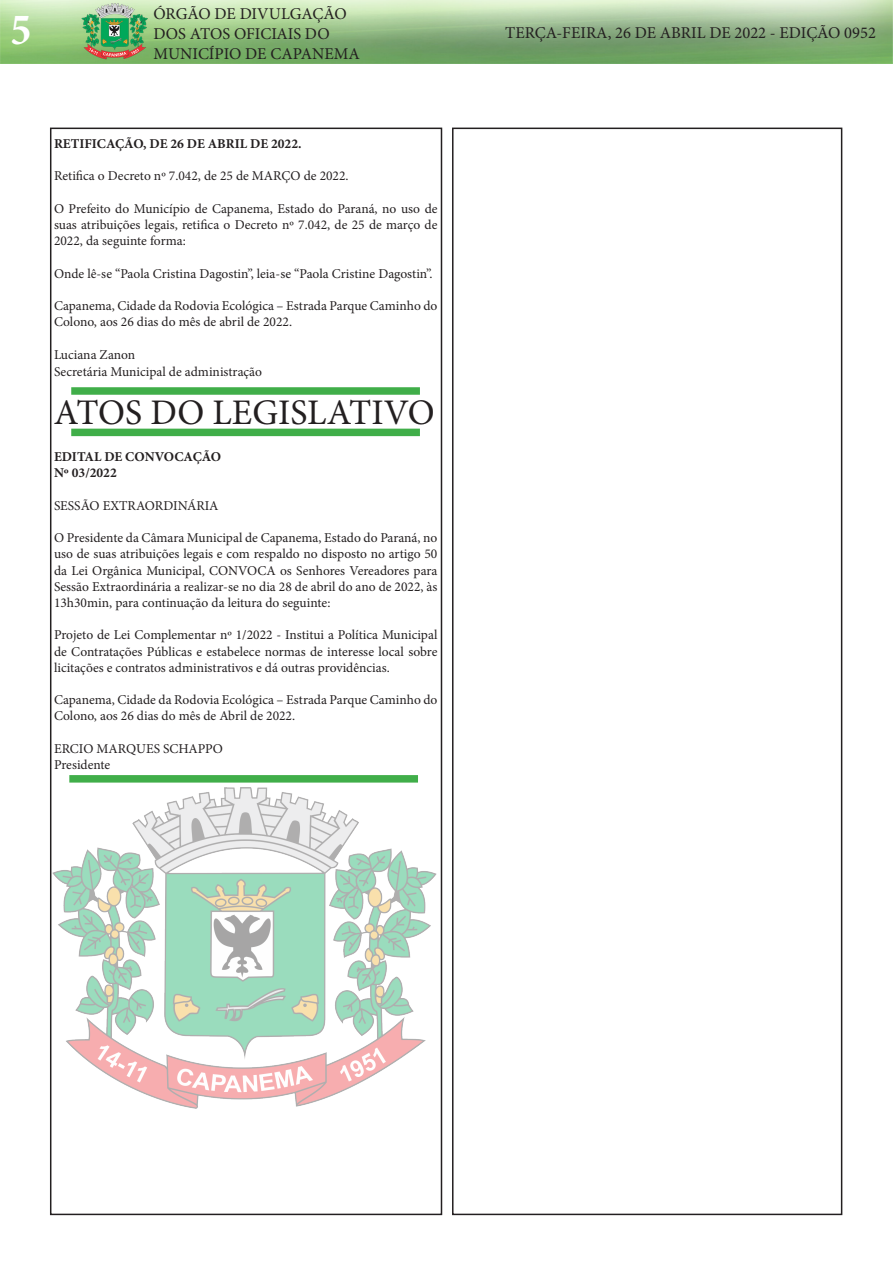
<style>
.page{position:relative;width:893px;height:1263px;background:#fff}
.page>*{position:absolute;margin:0;border:0;box-sizing:border-box;transform-origin:0 0}
.t1{font:700 condensed 45px "Minion Pro";color:#fff}
.t2{font:36px "Minion Pro";color:#231f20}
.t3{font:16.5px/19.8px "Minion Pro";color:#231f20}
.t4{font:13.5px/16.2px "Minion Pro";color:#231f20;text-align:justify}
.t5{font:700 13.5px "Minion Pro";color:#231f20}
</style>
<div class="page">
<div style="left:50px;top:128px;width:392px;height:1087px;border:2px solid #231f20"></div>
<img style="left:0;top:0;width:893px;height:64px">
<div style="left:452px;top:128px;width:390px;height:1087px;border:2px solid #231f20"></div>
<div style="left:71px;top:387px;width:349px;height:8px;background:#40ae49"></div>
<div style="left:71px;top:429px;width:349px;height:7px;background:#40ae49"></div>
<img style="left:53px;top:787px;width:383px;height:322px">
<div style="left:69px;top:775px;width:349px;height:7px;background:#40ae49"></div>
<h1 class="t1" style="left:11px;top:-1px;width:22px">5</h1>
<p class="t3" style="left:153px;top:4px;width:208px">ÓRGÃO DE DIVULGAÇÃO<br>DOS ATOS OFICIAIS DO<br>MUNICÍPIO DE CAPANEMA</p>
<p class="t5" style="left:54px;top:134px;width:249px">RETIFICAÇÃO, DE 26 DE ABRIL DE 2022.</p>
<p class="t4" style="left:54px;top:168px;width:296px">Retifica o Decreto nº 7.042, de 25 de MARÇO de 2022.</p>
<p class="t4" style="left:54px;top:200px;width:385px">O Prefeito do Município de Capanema, Estado do Paraná, no uso de suas atribuições legais, retifica o Decreto nº 7.042, de 25 de março de 2022, da seguinte forma:</p>
<p class="t4" style="left:54px;top:265px;width:380px">Onde lê-se “Paola Cristina Dagostin”, leia-se “Paola Cristine Dagostin”.</p>
<p class="t4" style="left:54px;top:298px;width:385px">Capanema, Cidade da Rodovia Ecológica – Estrada Parque Caminho do<br>Colono, aos 26 dias do mês de abril de 2022.</p>
<p class="t4" style="left:54px;top:346px;width:83px">Luciana Zanon</p>
<p class="t4" style="left:54px;top:363px;width:210px">Secretária Municipal de administração</p>
<p class="t2" style="left:54px;top:388px;width:382px">ATOS DO LEGISLATIVO</p>
<p class="t5" style="left:54px;top:447px;width:169px">EDITAL DE CONVOCAÇÃO</p>
<p class="t5" style="left:54px;top:464px;width:64px">Nº 03/2022</p>
<p class="t4" style="left:54px;top:497px;width:166px">SESSÃO EXTRAORDINÁRIA</p>
<p class="t4" style="left:54px;top:530px;width:385px">O Presidente da Câmara Municipal de Capanema, Estado do Paraná, no uso de suas atribuições legais e com respaldo no disposto no artigo 50 da Lei Orgânica Municipal, CONVOCA os Senhores Vereadores para Sessão Extraordinária a realizar-se no dia 28 de abril do ano de 2022, às 13h30min, para continuação da leitura do seguinte:</p>
<p class="t4" style="left:54px;top:627px;width:385px">Projeto de Lei Complementar nº 1/2022 - Institui a Política Municipal de Contratações Públicas e estabelece normas de interesse local sobre licitações e contratos administrativos e dá outras providências.</p>
<p class="t4" style="left:54px;top:692px;width:385px">Capanema, Cidade da Rodovia Ecológica – Estrada Parque Caminho do<br>Colono, aos 26 dias do mês de Abril de 2022.</p>
<p class="t4" style="left:54px;top:740px;width:170px">ERCIO MARQUES SCHAPPO</p>
<p class="t4" style="left:54px;top:757px;width:58px">Presidente</p>
<p class="t3" style="left:505px;top:23px;width:372px">TERÇA-FEIRA, 26 DE ABRIL DE 2022 - EDIÇÃO 0952</p>
</div>
